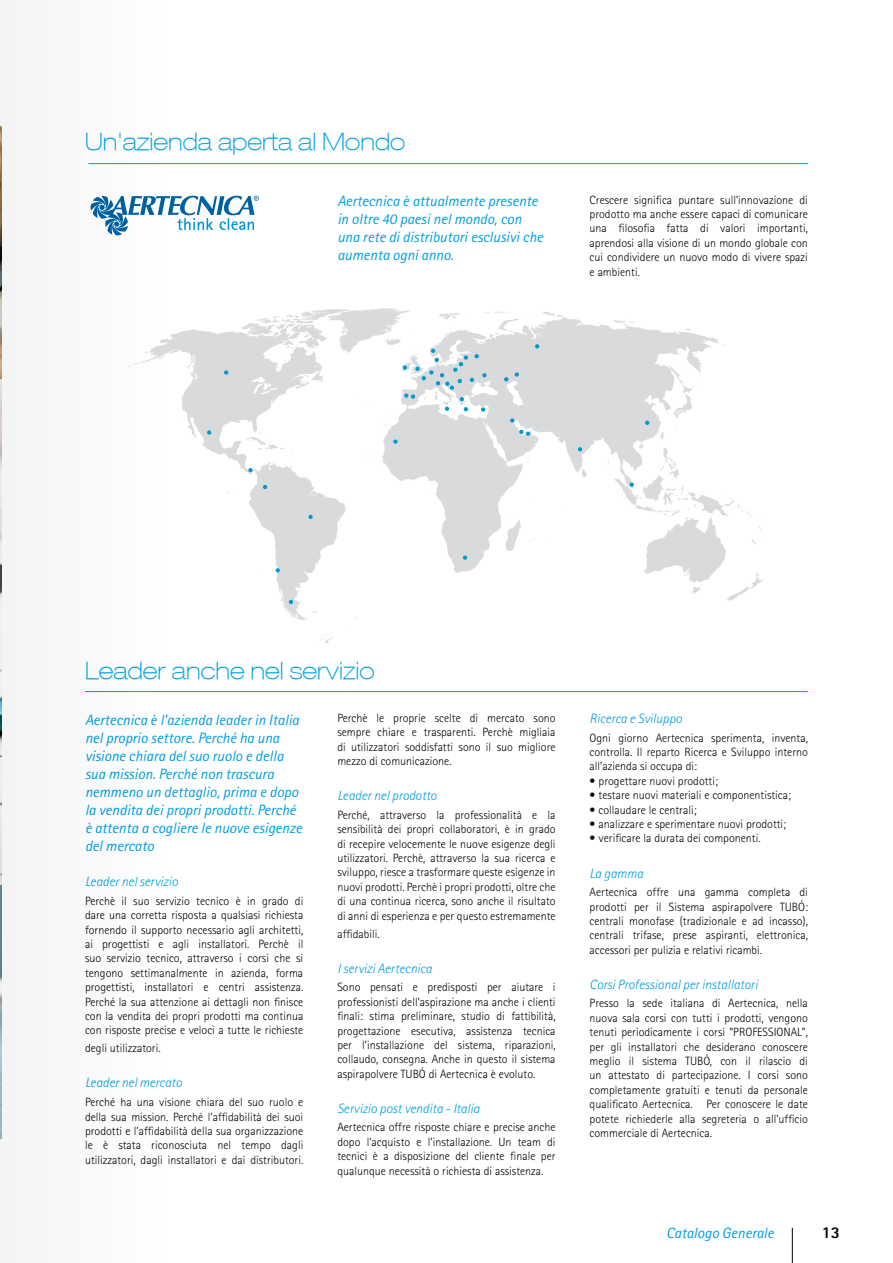
<style>
.page{position:relative;width:893px;height:1263px;background:#fff}
.page>*{position:absolute;margin:0;border:0;box-sizing:border-box;transform-origin:0 0}
.t1{font:100 expanded 24px "Helvetica Neue LT";color:#009ee0}
.t2{font:800 16.5px "Rotis Sans Serif Std";color:#000}
.t3{font:italic 15px/18px "Rotis Sans Serif Std";color:#009ee0}
.t4{font:italic 300 13.5px "Rotis Sans Serif Std";color:#009ee0}
.t5{font:300 12px/14.4px "Rotis Sans Serif Std";color:#000;text-align:justify}
</style>
<div class="page">
<svg style="left:255px;top:308px;width:508px;height:335px"></svg>
<svg style="left:481px;top:407px;width:4px;height:5px"></svg>
<svg style="left:535px;top:344px;width:4px;height:4px"></svg>
<svg style="left:515px;top:372px;width:4px;height:5px"></svg>
<svg style="left:645px;top:421px;width:4px;height:4px"></svg>
<svg style="left:578px;top:447px;width:4px;height:4px"></svg>
<svg style="left:393px;top:439px;width:5px;height:5px"></svg>
<svg style="left:289px;top:600px;width:4px;height:4px"></svg>
<svg style="left:263px;top:485px;width:4px;height:4px"></svg>
<svg style="left:504px;top:377px;width:4px;height:4px"></svg>
<svg style="left:464px;top:407px;width:4px;height:4px"></svg>
<svg style="left:308px;top:515px;width:5px;height:4px"></svg>
<svg style="left:519px;top:430px;width:11px;height:6px"></svg>
<svg style="left:510px;top:418px;width:4px;height:5px"></svg>
<svg style="left:463px;top:555px;width:4px;height:5px"></svg>
<svg style="left:630px;top:482px;width:4px;height:5px"></svg>
<svg style="left:445px;top:407px;width:4px;height:4px"></svg>
<svg style="left:276px;top:568px;width:4px;height:4px"></svg>
<svg style="left:403px;top:349px;width:83px;height:52px"></svg>
<hr style="left:88px;top:163px;width:720px;height:1px;background:#009ee0">
<hr style="left:85px;top:691px;width:723px;height:1px;background:#009ee0">
<hr style="left:792px;top:1228px;width:1px;height:35px;background:#000">
<div style="left:0;top:0;width:255px;height:1263px;background:#fbfbfb"></div>
<h1 class="t1" style="left:85px;top:128px;width:322px">Un'azienda aperta al Mondo</h1>
<p class="t3" style="left:337px;top:192px;width:207px">Aertecnica è attualmente presente in oltre 40 paesi nel mondo, con una rete di distributori esclusivi che aumenta ogni anno.</p>
<p class="t5" style="left:590px;top:192px;width:220px">Crescere significa puntare sull’innovazione di prodotto ma anche essere capaci di comunicare una filosofia fatta di valori importanti, aprendosi alla visione di un mondo globale con cui condividere un nuovo modo di vivere spazi e ambienti.</p>
<h1 class="t1" style="left:85px;top:656px;width:291px">Leader anche nel servizio</h1>
<p class="t3" style="left:85px;top:711px;width:219px">Aertecnica è l’azienda leader in Italia nel proprio settore. Perché ha una visione chiara del suo ruolo e della sua mission. Perché non trascura nemmeno un dettaglio, prima e dopo la vendita dei propri prodotti. Perché è attenta a cogliere le nuove esigenze del mercato</p>
<p class="t4" style="left:85px;top:874px;width:94px">Leader nel servizio</p>
<p class="t5" style="left:85px;top:893px;width:220px">Perchè il suo servizio tecnico è in grado di dare una corretta risposta a qualsiasi richiesta fornendo il supporto necessario agli architetti, ai progettisti e agli installatori. Perchè il suo servizio tecnico, attraverso i corsi che si tengono settimanalmente in azienda, forma progettisti, installatori e centri assistenza.<br>Perché la sua attenzione ai dettagli non finisce con la vendita dei propri prodotti ma continua con risposte precise e veloci a tutte le richieste</p>
<p class="t5" style="left:85px;top:1041px;width:77px">degli utilizzatori.</p>
<p class="t4" style="left:85px;top:1075px;width:98px">Leader nel mercato</p>
<p class="t5" style="left:85px;top:1095px;width:220px">Perché ha una visione chiara del suo ruolo e della sua mission. Perché l’affidabilità dei suoi prodotti e l’affidabilità della sua organizzazione le è stata riconosciuta nel tempo dagli utilizzatori, dagli installatori e dai distributori.</p>
<p class="t5" style="left:337px;top:711px;width:220px">Perchè le proprie scelte di mercato sono sempre chiare e trasparenti. Perchè migliaia di utilizzatori soddisfatti sono il suo migliore mezzo di comunicazione.</p>
<p class="t4" style="left:337px;top:788px;width:101px">Leader nel prodotto</p>
<p class="t5" style="left:337px;top:808px;width:220px">Perché, attraverso la professionalità e la sensibilità dei propri collaboratori, è in grado di recepire velocemente le nuove esigenze degli utilizzatori. Perchè, attraverso la sua ricerca e sviluppo, riesce a trasformare queste esigenze in nuovi prodotti. Perchè i propri prodotti, oltre che di una continua ricerca, sono anche il risultato di anni di esperienza e per questo estremamente</p>
<p class="t5" style="left:337px;top:926px;width:44px">affidabili.</p>
<p class="t4" style="left:337px;top:960px;width:96px">I servizi Aertecnica</p>
<p class="t5" style="left:337px;top:980px;width:220px">Sono pensati e predisposti per aiutare i professionisti dell’aspirazione ma anche i clienti finali: stima preliminare, studio di fattibilità, progettazione esecutiva, assistenza tecnica per l’installazione del sistema, riparazioni, collaudo, consegna. Anche in questo il sistema aspirapolvere TUBÓ di Aertecnica è evoluto.</p>
<p class="t4" style="left:337px;top:1100px;width:144px">Servizio post vendita - Italia</p>
<p class="t5" style="left:337px;top:1120px;width:220px">Aertecnica offre risposte chiare e precise anche dopo l’acquisto e l’installazione. Un team di tecnici è a disposizione del cliente finale per qualunque necessità o richiesta di assistenza.</p>
<p class="t4" style="left:590px;top:711px;width:94px">Ricerca e Sviluppo</p>
<p class="t5" style="left:590px;top:730px;width:220px">Ogni giorno Aertecnica sperimenta, inventa, controlla. Il reparto Ricerca e Sviluppo interno all’azienda si occupa di:</p>
<p class="t5" style="left:590px;top:774px;width:130px">• progettare nuovi prodotti;</p>
<p class="t5" style="left:590px;top:788px;width:203px">• testare nuovi materiali e componentistica;</p>
<p class="t5" style="left:590px;top:802px;width:108px">• collaudare le centrali;</p>
<p class="t5" style="left:590px;top:817px;width:198px">• analizzare e sperimentare nuovi prodotti;</p>
<p class="t5" style="left:590px;top:831px;width:172px">• verificare la durata dei componenti.</p>
<p class="t4" style="left:590px;top:865px;width:55px">La gamma</p>
<p class="t5" style="left:590px;top:885px;width:220px">Aertecnica offre una gamma completa di prodotti per il Sistema aspirapolvere TUBÓ: centrali monofase (tradizionale e ad incasso), centrali trifase, prese aspiranti, elettronica, accessori per pulizia e relativi ricambi.</p>
<p class="t4" style="left:590px;top:976px;width:170px">Corsi Professional per installatori</p>
<p class="t5" style="left:590px;top:996px;width:220px">Presso la sede italiana di Aertecnica, nella nuova sala corsi con tutti i prodotti, vengono tenuti periodicamente i corsi “PROFESSIONAL”, per gli installatori che desiderano conoscere meglio il sistema TUBÓ, con il rilascio di un attestato di partecipazione. I corsi sono completamente gratuiti e tenuti da personale qualificato Aertecnica. Per conoscere le date potete richiederle alla segreteria o all’ufficio commerciale di Aertecnica.</p>
<p class="t3" style="left:666px;top:1224px;width:109px">Catalogo Generale</p>
<h2 class="t2" style="left:822px;top:1222px;width:20px">13</h2>
</div>
